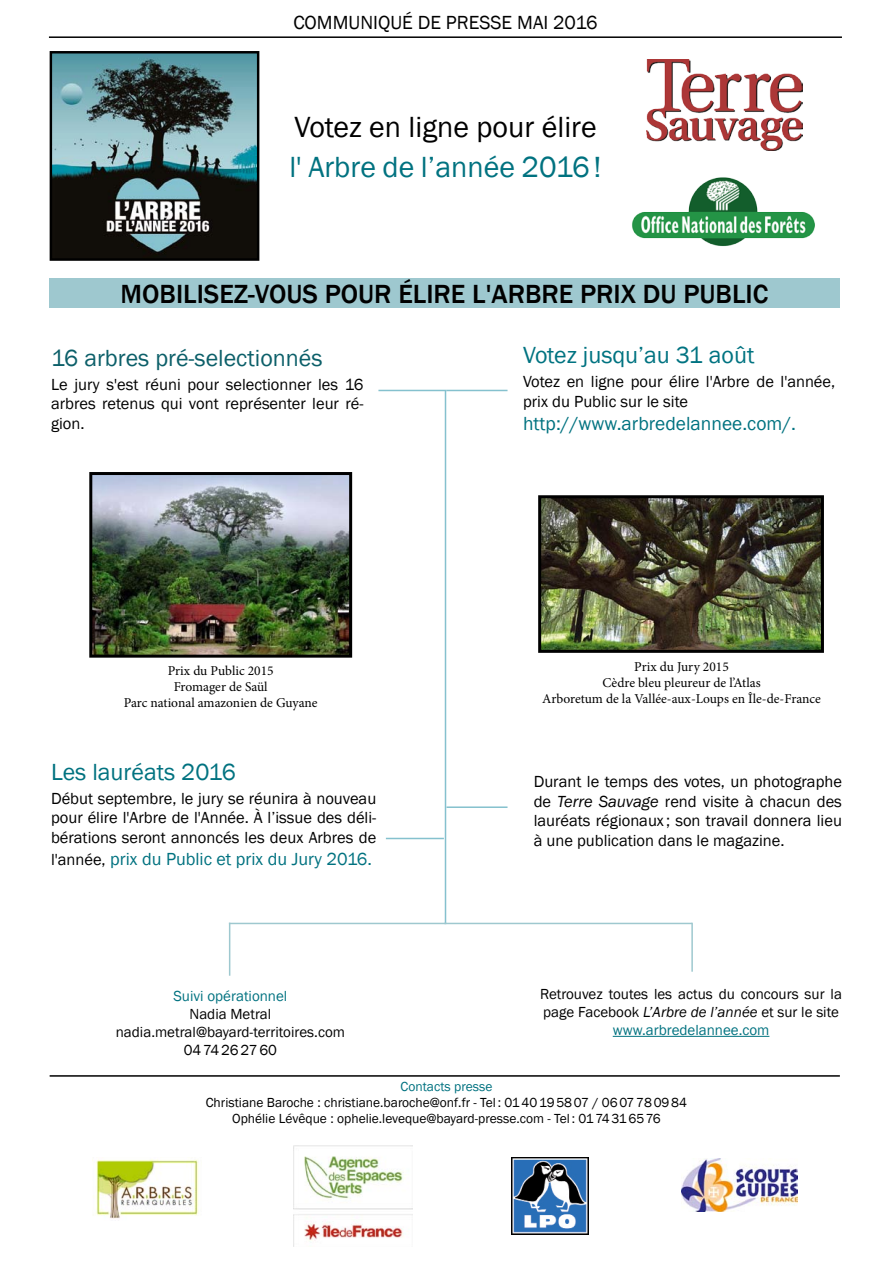
<style>
.page{position:relative;width:893px;height:1263px;background:#fff}
.page>*{position:absolute;margin:0;border:0;box-sizing:border-box;transform-origin:0 0}
.t1{font:30px "Franklin Gothic";color:#000}
.t2{font:30px "Franklin Gothic";color:#007280}
.t3{font:500 27px "Franklin Gothic";color:#000}
.t4{font:24px "Franklin Gothic";color:#0c5f69}
.t5{font:24px "Franklin Gothic";color:#007381}
.t6{font:24px "Franklin Gothic";color:#007280}
.t7{font:19.5px "Franklin Gothic";color:#007280}
.t8{font:19.5px "Franklin Gothic";color:#000}
.t9{font:18px "Franklin Gothic";color:#007280}
.t10{font:16.5px/19.8px "Franklin Gothic";color:#000;text-align:justify}
.t11{font:15px/18px "Franklin Gothic";color:#000;text-align:center}
.t12{font:15px "Franklin Gothic";color:#007280}
.t13{font:13.5px/16.2px "Minion Pro";color:#000;text-align:center}
.t14{font:13.5px/16.2px "Franklin Gothic";color:#000;text-align:center}
.t15{font:13.5px "Franklin Gothic";color:#007280}
.s1{font-size:16.5px;color:#000}
.s2{font-style:italic}
.s3{color:#007280}
</style>
<div class="page">
<div style="left:49px;top:278px;width:791px;height:30px;background:#9ec8cf"></div>
<hr style="left:445px;top:390px;width:1px;height:533px;background:#85c1ce">
<hr style="left:446px;top:806px;width:61px;height:2px;background:#85c1ce">
<hr style="left:613px;top:1036px;width:156px;height:1px;background:#007280">
<img style="left:95px;top:1159px;width:104px;height:60px">
<img style="left:293px;top:1146px;width:119px;height:100px">
<img style="left:511px;top:1158px;width:77px;height:76px">
<img style="left:682px;top:1159px;width:115px;height:53px">
<hr style="left:386px;top:838px;width:58px;height:1px;background:#85c1ce">
<hr style="left:50px;top:1075px;width:790px;height:2px;background:#000">
<img style="left:542px;top:499px;width:278px;height:150px">
<div style="left:538px;top:495px;width:286px;height:158px;border:3px solid #000"></div>
<img style="left:53px;top:54px;width:203px;height:204px">
<div style="left:50px;top:51px;width:209px;height:210px;border:2px solid #000"></div>
<img style="left:93px;top:476px;width:255px;height:178px">
<div style="left:89px;top:472px;width:263px;height:186px;border:3px solid #000"></div>
<img style="left:632px;top:177px;width:183px;height:70px">
<img style="left:647px;top:60px;width:155px;height:90px">
<hr style="left:378px;top:390px;width:68px;height:1px;background:#85c1ce">
<hr style="left:229px;top:923px;width:217px;height:1px;background:#9ec8cf">
<hr style="left:229px;top:923px;width:1px;height:53px;background:#9ec8cf">
<hr style="left:444px;top:923px;width:248px;height:1px;background:#9ec8cf">
<hr style="left:691px;top:923px;width:2px;height:49px;background:#9ec8cf">
<hr style="left:49px;top:36px;width:793px;height:2px;background:#000">
<hr style="left:446px;top:390px;width:61px;height:1px;background:#85c1ce">
<p class="t8" style="left:293px;top:10px;width:235px">COMMUNIQUé DE PRESSE mai</p>
<p class="t8" style="left:553px;top:10px;width:46px">2016</p>
<h1 class="t1" style="left:294px;top:108px;width:304px">Votez en ligne pour élire</h1>
<h1 class="t2" style="left:289px;top:149px;width:314px">l' Arbre de l’année 2016!</h1>
<h2 class="t3" style="left:121px;top:277px;width:649px">MOBILISEZ-VOUS POUR ÉLIRE L'ARBRE PRIX DU PUBLIC</h2>
<h3 class="t4" style="left:51px;top:343px;width:273px">16 arbres pré-selectionnés</h3>
<p class="t10" style="left:51px;top:374px;width:314px">Le jury s'est réuni pour selectionner les 16 arbres retenus qui vont représenter leur ré&shy;gion.</p>
<p class="t13" style="left:124px;top:662px;width:195px">Prix du Public 2015<br>Fromager de Saül<br>Parc national amazonien de Guyane</p>
<h3 class="t6" style="left:51px;top:757px;width:186px">Les lauréats 2016</h3>
<p class="t10" style="left:51px;top:789px;width:327px">Début septembre, le jury se réunira à nouveau pour élire l'Arbre de l'Année. À l’issue des déli&shy;bérations seront annoncés les deux Arbres de</p>
<p class="t9" style="left:51px;top:848px;width:322px"><span class="s1">l'année,</span> prix du Public et prix du Jury 2016.</p>
<p class="t12" style="left:173px;top:986px;width:115px">Suivi opérationnel</p>
<p class="t11" style="left:116px;top:1005px;width:231px">Nadia Metral nadia.metral@bayard-territoires.com<br>0474262760</p>
<h3 class="t5" style="left:523px;top:340px;width:233px">Votez jusqu’au 31 août</h3>
<p class="t10" style="left:523px;top:372px;width:314px">Votez en ligne pour élire l'Arbre de l'année, prix du Public sur le site</p>
<p class="t7" style="left:523px;top:412px;width:275px">http://www.arbredelannee.com/.</p>
<p class="t13" style="left:542px;top:658px;width:280px">Prix du Jury 2015<br>Cèdre bleu pleureur de l’Atlas<br>Arboretum de la Vallée-aux-Loups en Île-de-France</p>
<p class="t10" style="left:534px;top:772px;width:310px">Durant le temps des votes, un photographe de <span class="s2">Terre Sauvage</span> rend visite à chacun des lauréats régionaux ; son travail donnera lieu à une publication dans le magazine.</p>
<p class="t11" style="left:540px;top:985px;width:303px">Retrouvez toutes les actus du concours sur la page Facebook <span class="s2">L’Arbre de l’année</span> et sur le site <span class="s3">www.arbredelannee.com</span></p>
<p class="t15" style="left:401px;top:1078px;width:93px">Contacts presse</p>
<p class="t14" style="left:206px;top:1095px;width:483px">Christiane Baroche : christiane.baroche@onf.fr - Tel : 0140195807 / 0607780984<br>Ophélie Lévêque : ophelie.leveque@bayard-presse.com - Tel : 0174316576</p>
</div>
